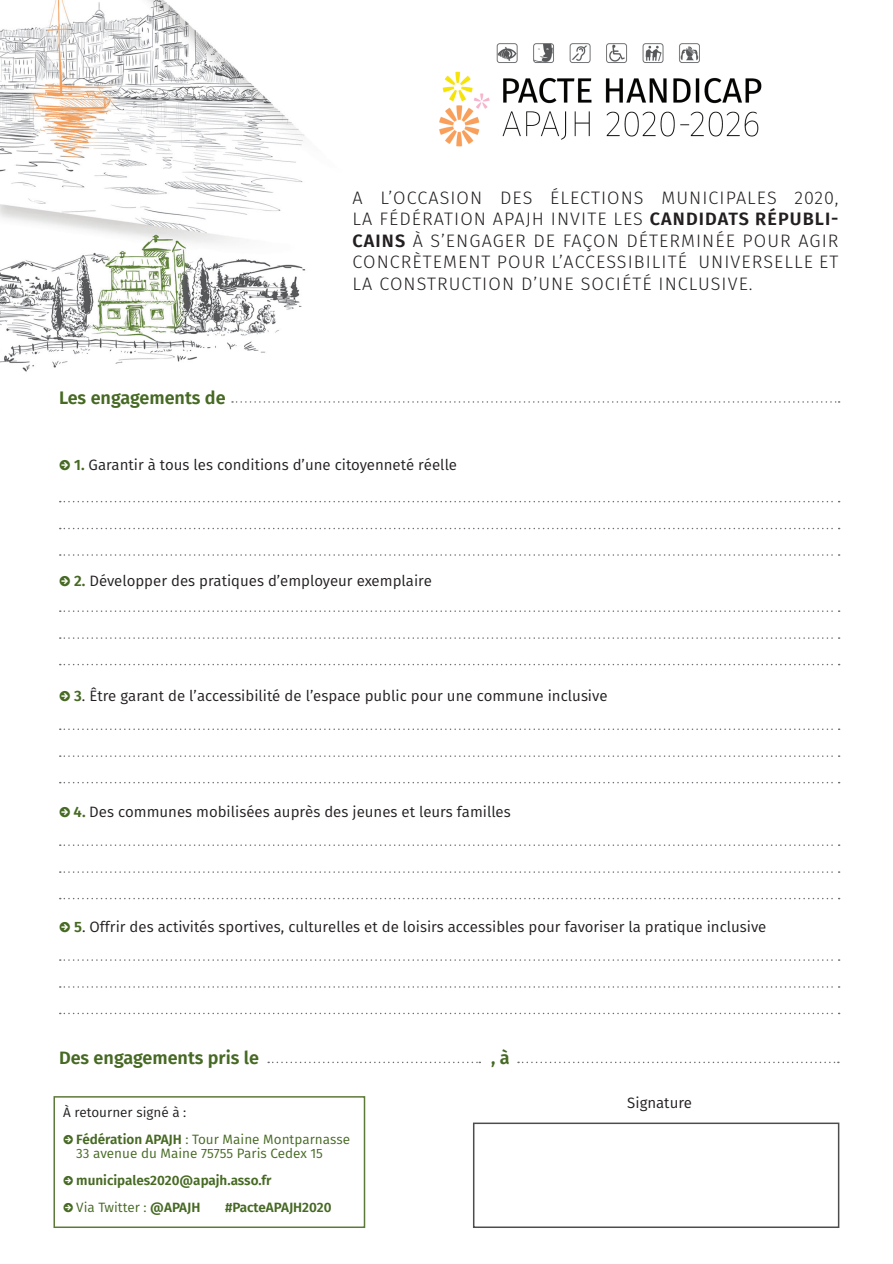
<style>
.page{position:relative;width:893px;height:1264px;background:#fff}
.page>*{position:absolute;margin:0;border:0;box-sizing:border-box;transform-origin:0 0}
.t1{font:300 18px/21.6px "Fira Sans";letter-spacing:.06em;color:#231f20;text-align:justify}
.t2{font:600 18px "Fira Sans";color:#466923}
.t3{font:15px "Fira Sans";color:#231f20}
.t4{font:13.5px/27px "Fira Sans";color:#466923}
.t5{font:600 13.5px "Fira Sans";color:#466923}
.s1{font-weight:600}
.s2{font-family:"Klavika Arrows";font-weight:700;color:#466923}
.s3{font-weight:600;color:#466923}
.s4{color:#231f20}
.s5{font-family:"Klavika Arrows";font-weight:700}
</style>
<div class="page">
<img style="left:0;top:0;width:841px;height:1228px">
<svg style="left:232px;top:401px;width:607px;height:1px"></svg>
<svg style="left:60px;top:527px;width:779px;height:2px"></svg>
<svg style="left:268px;top:1061px;width:212px;height:1px"></svg>
<svg style="left:60px;top:554px;width:779px;height:1px"></svg>
<svg style="left:60px;top:501px;width:779px;height:1px"></svg>
<svg style="left:518px;top:1061px;width:321px;height:1px"></svg>
<div style="left:473px;top:1122px;width:366px;height:105px;border:2px solid #4b4c4d"></div>
<div style="left:53px;top:1095px;width:312px;height:132px;border:2px solid #5d7938"></div>
<svg style="left:60px;top:637px;width:779px;height:1px"></svg>
<svg style="left:60px;top:663px;width:779px;height:2px"></svg>
<svg style="left:60px;top:610px;width:779px;height:2px"></svg>
<svg style="left:60px;top:755px;width:779px;height:1px"></svg>
<svg style="left:60px;top:781px;width:779px;height:2px"></svg>
<svg style="left:60px;top:728px;width:779px;height:2px"></svg>
<svg style="left:60px;top:871px;width:779px;height:1px"></svg>
<svg style="left:60px;top:897px;width:779px;height:2px"></svg>
<svg style="left:60px;top:844px;width:779px;height:1px"></svg>
<svg style="left:60px;top:986px;width:779px;height:1px"></svg>
<svg style="left:60px;top:1012px;width:779px;height:2px"></svg>
<svg style="left:60px;top:959px;width:779px;height:1px"></svg>
<div style="left:192px;top:1144px;width:165px;height:64px;background:#fff"></div>
<div style="left:327px;top:27px;width:565px;height:131px;background:#fff"></div>
<img style="left:439px;top:43px;width:323px;height:103px">
<p class="t2" style="left:59px;top:383px;width:168px">Les engagements de</p>
<p class="t1" style="left:352px;top:186px;width:487px">A L’OCCASION DES ÉLECTIONS MUNICIPALES 2020, LA FÉDÉRATION APAJH INVITE LES <span class="s1">CANDIDATS RÉPUBLI-CAINS</span> À S’ENGAGER DE FAÇON DÉTERMINÉE POUR AGIR CONCRÈTEMENT POUR L’ACCESSIBILITÉ UNIVERSELLE ET LA CONSTRUCTION D’UNE SOCIÉTÉ INCLUSIVE.</p>
<p class="t3" style="left:59px;top:453px;width:399px"><span class="s2">R</span> <span class="s3">1.</span> Garantir à tous les conditions d’une citoyenneté réelle</p>
<p class="t3" style="left:59px;top:569px;width:374px"><span class="s2">R</span> <span class="s3">2.</span> Développer des pratiques d’employeur exemplaire</p>
<p class="t3" style="left:59px;top:684px;width:550px"><span class="s2">R</span> <span class="s3">3</span>. Être garant de l’accessibilité de l’espace public pour une commune inclusive</p>
<p class="t3" style="left:59px;top:800px;width:453px"><span class="s2">R</span> <span class="s3">4.</span> Des communes mobilisées auprès des jeunes et leurs familles</p>
<p class="t3" style="left:59px;top:915px;width:709px"><span class="s2">R</span> <span class="s3">5</span>. Offrir des activités sportives, culturelles et de loisirs accessibles pour favoriser la pratique inclusive</p>
<p class="t2" style="left:59px;top:1043px;width:201px">Des engagements pris le</p>
<p class="t2" style="left:491px;top:1043px;width:20px">, à</p>
<p class="t4" style="left:63px;top:1098px;width:288px"><span class="s4">À retourner signé à :<br></span><span class="s5">R</span> <span class="s1">Fédération APAJH</span> : Tour Maine Montparnasse</p>
<p class="t4" style="left:63px;top:1139px;width:261px;text-indent:13px">33 avenue du Maine 75755 Paris Cedex 15<br><span class="s5">R</span> <span class="s1">municipales2020@apajh.asso.fr<br></span><span class="s5">R</span> Via Twitter : <span class="s1">@APAJH</span></p>
<p class="t5" style="left:225px;top:1195px;width:108px">#PacteAPAJH2020</p>
<p class="t3" style="left:627px;top:1091px;width:66px">Signature</p>
</div>
